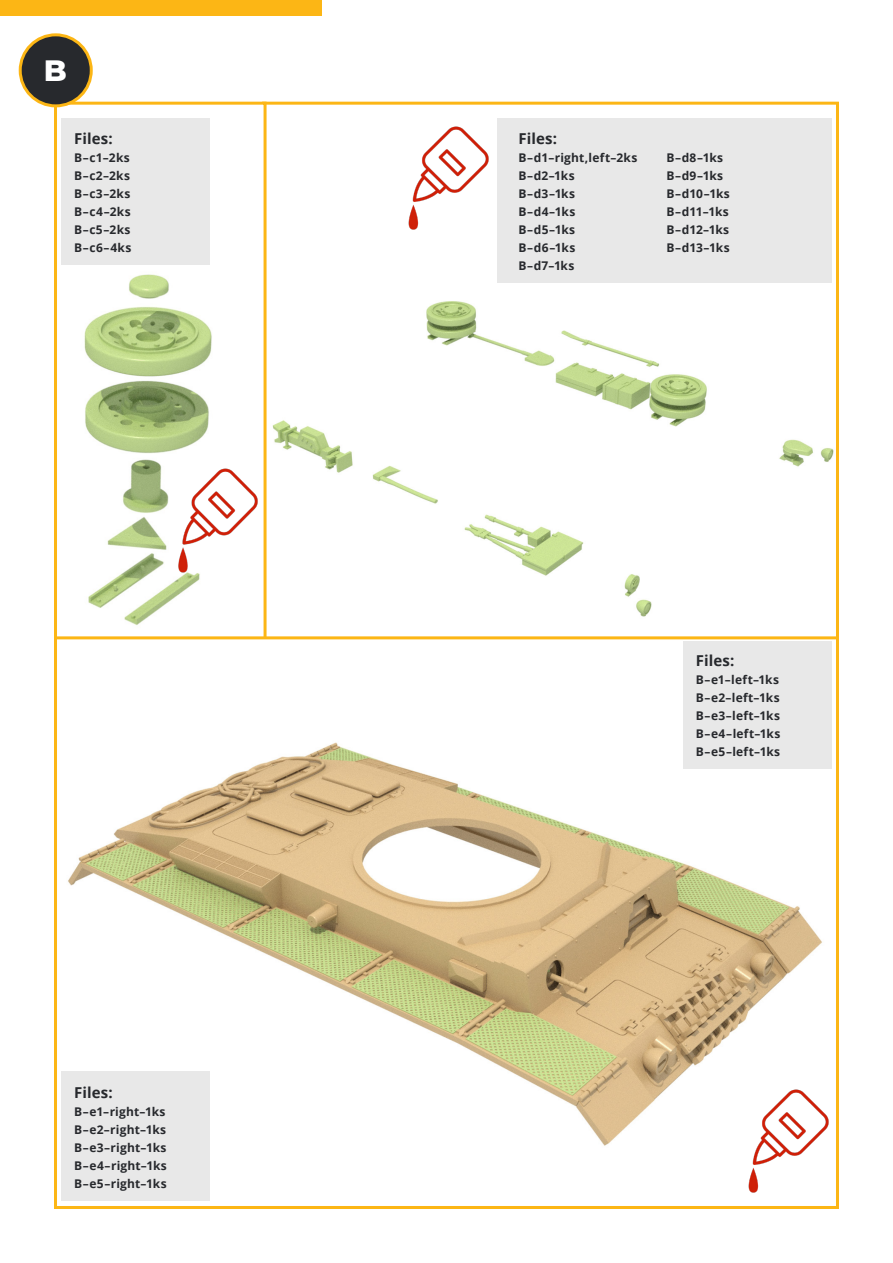
<style>
.page{position:relative;width:893px;height:1263px;background:#fff}
.page>*{position:absolute;margin:0;border:0;box-sizing:border-box;transform-origin:0 0}
.Kolečko{font:800 30px "Montserrat";color:#fff}
._1_sloupce_tab{font:700 15px "Open Sans";letter-spacing:.005em;color:#27292d}
._2_sloupce_tab{font:700 15px "Open Sans";letter-spacing:.005em;color:#27292d}
._1_sloupce_tab-2{font:700 12px "Open Sans";letter-spacing:.02em;color:#27292d}
._2_sloupce_tab-2{font:700 12px "Open Sans";letter-spacing:.015em;color:#27292d}
</style>
<div class="page">
<img style="left:272px;top:163px;width:562px;height:454px">
<img style="left:58px;top:106px;width:154px;height:519px">
<div style="left:54px;top:102px;width:213px;height:543px;border:3px solid #fcb615"></div>
<img style="left:58px;top:640px;width:774px;height:561px">
<div style="left:54px;top:636px;width:785px;height:573px;border:3px solid #fcb615"></div>
<img style="left:367px;top:126px;width:127px;height:120px">
<img style="left:707px;top:1081px;width:127px;height:128px">
<img style="left:136px;top:461px;width:128px;height:127px">
<div style="left:0;top:0;width:321px;height:16px;background:#fcb615"></div>
<div style="left:62px;top:118px;width:148px;height:147px;background:#e8e8e8"></div>
<div style="left:62px;top:1071px;width:148px;height:130px;background:#e8e8e8"></div>
<div style="left:683px;top:642px;width:148px;height:127px;background:#e8e8e8"></div>
<div style="left:497px;top:118px;width:334px;height:165px;background:#e8e8e8"></div>
<div style="left:20px;top:35px;width:71px;height:71px;background:#27292d;border-radius:50%"></div>
<div style="left:19px;top:33px;width:74px;height:74px;border:3px solid #fcb615;border-radius:50%"></div>
<p class="Kolečko" style="left:44px;top:48px;width:25px">B</p>
<p class="_1_sloupce_tab" style="left:74px;top:128px;width:40px">Files:</p>
<p class="_1_sloupce_tab-2" style="left:74px;top:149px;width:57px">B–c1–2ks</p>
<p class="_1_sloupce_tab-2" style="left:74px;top:167px;width:57px">B–c2–2ks</p>
<p class="_1_sloupce_tab-2" style="left:74px;top:185px;width:58px">B–c3–2ks</p>
<p class="_1_sloupce_tab-2" style="left:74px;top:203px;width:58px">B–c4–2ks</p>
<p class="_1_sloupce_tab-2" style="left:74px;top:221px;width:58px">B–c5–2ks</p>
<p class="_1_sloupce_tab-2" style="left:74px;top:239px;width:59px">B–c6–4ks</p>
<p class="_1_sloupce_tab" style="left:74px;top:1082px;width:40px">Files:</p>
<p class="_1_sloupce_tab-2" style="left:74px;top:1103px;width:93px">B–e1–right–1ks</p>
<p class="_1_sloupce_tab-2" style="left:74px;top:1121px;width:93px">B–e2–right–1ks</p>
<p class="_1_sloupce_tab-2" style="left:74px;top:1139px;width:94px">B–e3–right–1ks</p>
<p class="_1_sloupce_tab-2" style="left:74px;top:1157px;width:94px">B–e4–right–1ks</p>
<p class="_1_sloupce_tab-2" style="left:74px;top:1175px;width:94px">B–e5–right–1ks</p>
<p class="_2_sloupce_tab" style="left:519px;top:128px;width:40px">Files:</p>
<p class="_2_sloupce_tab-2" style="left:519px;top:149px;width:120px">B–d1–right,left–2ks</p>
<p class="_2_sloupce_tab-2" style="left:519px;top:167px;width:58px">B–d2–1ks</p>
<p class="_2_sloupce_tab-2" style="left:519px;top:185px;width:58px">B–d3–1ks</p>
<p class="_2_sloupce_tab-2" style="left:519px;top:203px;width:58px">B–d4–1ks</p>
<p class="_2_sloupce_tab-2" style="left:519px;top:221px;width:58px">B–d5–1ks</p>
<p class="_2_sloupce_tab-2" style="left:519px;top:239px;width:58px">B–d6–1ks</p>
<p class="_2_sloupce_tab-2" style="left:519px;top:257px;width:57px">B–d7–1ks</p>
<p class="_2_sloupce_tab-2" style="left:666px;top:149px;width:58px">B–d8–1ks</p>
<p class="_2_sloupce_tab-2" style="left:666px;top:167px;width:58px">B–d9–1ks</p>
<p class="_2_sloupce_tab-2" style="left:666px;top:185px;width:65px">B–d10–1ks</p>
<p class="_2_sloupce_tab-2" style="left:666px;top:203px;width:64px">B–d11–1ks</p>
<p class="_2_sloupce_tab-2" style="left:666px;top:221px;width:64px">B–d12–1ks</p>
<p class="_2_sloupce_tab-2" style="left:666px;top:239px;width:65px">B–d13–1ks</p>
<p class="_1_sloupce_tab" style="left:696px;top:650px;width:40px">Files:</p>
<p class="_1_sloupce_tab-2" style="left:696px;top:671px;width:85px">B–e1–left–1ks</p>
<p class="_1_sloupce_tab-2" style="left:696px;top:689px;width:85px">B–e2–left–1ks</p>
<p class="_1_sloupce_tab-2" style="left:696px;top:707px;width:86px">B–e3–left–1ks</p>
<p class="_1_sloupce_tab-2" style="left:696px;top:725px;width:86px">B–e4–left–1ks</p>
<p class="_1_sloupce_tab-2" style="left:696px;top:743px;width:86px">B–e5–left–1ks</p>
</div>
